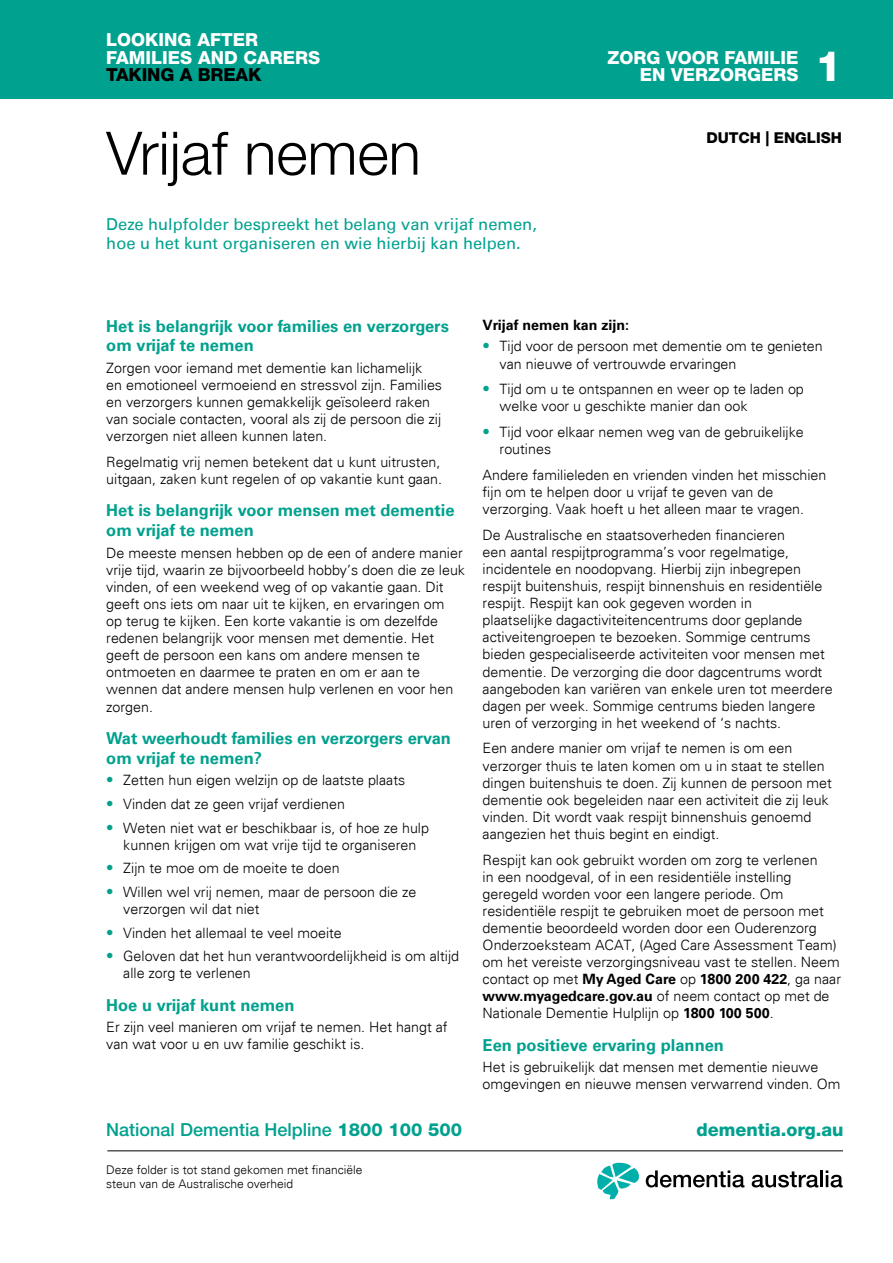
<style>
.page{position:relative;width:893px;height:1263px;background:#fff}
.page>*{position:absolute;margin:0;border:0;box-sizing:border-box;transform-origin:0 0}
.t1{font:300 60px "Helvetica Neue LT";color:#000}
.t2{font:800 42px "Helvetica Neue LT";color:#fff}
.t3{font:800 18px/17.2px "Helvetica Neue LT";color:#fff;text-align:right}
.t4{font:500 18px "Helvetica Neue LT";color:#00a18e}
.t5{font:800 18px "Helvetica Neue LT";color:#00a18e}
.t6{font:800 18px "Helvetica Neue LT";letter-spacing:-.01em;color:#000}
.t7{font:700 16.5px/19.8px "Univers LT Std";color:#00a18e}
.t8{font:16.5px/19.8px "Univers LT Std";color:#00a18e}
.t9{font:800 15px "Helvetica Neue LT";color:#000}
.t10{font:300 14.25px/17.1px "Univers";color:#000}
.t11{font:700 14.25px "Univers LT Std";color:#000}
.t12{font:300 12px/14.4px "Univers";color:#000}
.s1{font-size:15px;color:#00a18e}
.s2{font-family:"Univers LT Std";font-weight:700}
.s3{font-family:"Univers";font-weight:300}
.s4{font-weight:800}
</style>
<div class="page">
<div style="left:0;top:0;width:893px;height:99px;background:#00a18e"></div>
<hr style="left:107px;top:1150px;width:736px;height:1px;background:#000">
<svg style="left:597px;top:1163px;width:42px;height:36px"></svg>
<svg style="left:646px;top:1170px;width:98px;height:17px"></svg>
<svg style="left:752px;top:1171px;width:66px;height:16px"></svg>
<hr style="left:820px;top:1170px;width:3px;height:17px;background:#000">
<svg style="left:826px;top:1170px;width:17px;height:17px"></svg>
<p class="t3" style="left:106px;top:31px;width:215px;text-align:left">LOOKING AFTER<br>FAMILIES AND CARERS</p>
<p class="t6" style="left:106px;top:64px;width:157px">TAKING A BREAK</p>
<h1 class="t1" style="left:106px;top:117px;width:316px">Vrijaf nemen</h1>
<p class="t8" style="left:106px;top:214px;width:432px">Deze hulpfolder bespreekt het belang van vrijaf nemen, hoe u het kunt organiseren en wie hierbij kan helpen.</p>
<p class="t3" style="left:607px;top:48px;width:193px">ZORG VOOR FAMILIE<br>EN VERZORGERS</p>
<h2 class="t2" style="left:815px;top:41px;width:28px">1</h2>
<p class="t9" style="left:706px;top:129px;width:137px">DUTCH | ENGLISH</p>
<p class="t7" style="left:106px;top:316px;width:344px">Het is belangrijk voor families en verzorgers om vrijaf te nemen</p>
<p class="t10" style="left:106px;top:359px;width:337px">Zorgen voor iemand met dementie kan lichamelijk<br>en emotioneel vermoeiend en stressvol zijn. Families en verzorgers kunnen gemakkelijk geïsoleerd raken van sociale contacten, vooral als zij de persoon die zij verzorgen niet alleen kunnen laten.</p>
<p class="t10" style="left:106px;top:453px;width:337px">Regelmatig vrij nemen betekent dat u kunt uitrusten, uitgaan, zaken kunt regelen of op vakantie kunt gaan.</p>
<p class="t7" style="left:106px;top:501px;width:350px">Het is belangrijk voor mensen met dementie om vrijaf te nemen</p>
<p class="t10" style="left:106px;top:544px;width:360px">De meeste mensen hebben op de een of andere manier vrije tijd, waarin ze bijvoorbeeld hobby’s doen die ze leuk vinden, of een weekend weg of op vakantie gaan. Dit geeft ons iets om naar uit te kijken, en ervaringen om<br>op terug te kijken. Een korte vakantie is om dezelfde redenen belangrijk voor mensen met dementie. Het geeft de persoon een kans om andere mensen te ontmoeten en daarmee te praten en om er aan te wennen dat andere mensen hulp verlenen en voor hen zorgen.</p>
<p class="t7" style="left:106px;top:728px;width:346px">Wat weerhoudt families en verzorgers ervan om vrijaf te nemen?</p>
<p class="t10" style="left:106px;top:772px;width:300px"><span class="s1">•</span> Zetten hun eigen welzijn op de laatste plaats</p>
<p class="t10" style="left:106px;top:795px;width:240px"><span class="s1">•</span> Vinden dat ze geen vrijaf verdienen</p>
<p class="t10" style="left:106px;top:819px;width:324px;text-align:center"><span class="s1">•</span> Weten niet wat er beschikbaar is, of hoe ze hulp kunnen krijgen om wat vrije tijd te organiseren</p>
<p class="t10" style="left:106px;top:860px;width:235px"><span class="s1">•</span> Zijn te moe om de moeite te doen</p>
<p class="t10" style="left:123px;top:883px;width:295px;text-indent:-17px"><span class="s1">•</span> Willen wel vrij nemen, maar de persoon die ze verzorgen wil dat niet</p>
<p class="t10" style="left:106px;top:924px;width:237px"><span class="s1">•</span> Vinden het allemaal te veel moeite</p>
<p class="t10" style="left:123px;top:948px;width:337px;text-indent:-17px"><span class="s1">•</span> Geloven dat het hun verantwoordelijkheid is om altijd alle zorg te verlenen</p>
<p class="t7" style="left:106px;top:995px;width:190px">Hoe u vrijaf kunt nemen</p>
<p class="t10" style="left:106px;top:1019px;width:343px">Er zijn veel manieren om vrijaf te nemen. Het hangt af van wat voor u en uw familie geschikt is.</p>
<p class="t11" style="left:483px;top:317px;width:148px">Vrijaf nemen kan zijn:</p>
<p class="t10" style="left:500px;top:338px;width:325px;text-indent:-17px"><span class="s1">•</span> Tijd voor de persoon met dementie om te genieten van nieuwe of vertrouwde ervaringen</p>
<p class="t10" style="left:500px;top:381px;width:306px;text-indent:-17px"><span class="s1">•</span> Tijd om u te ontspannen en weer op te laden op welke voor u geschikte manier dan ook</p>
<p class="t10" style="left:500px;top:424px;width:306px;text-indent:-17px"><span class="s1">•</span> Tijd voor elkaar nemen weg van de gebruikelijke routines</p>
<p class="t10" style="left:483px;top:466px;width:345px">Andere familieleden en vrienden vinden het misschien fijn om te helpen door u vrijaf te geven van de verzorging. Vaak hoeft u het alleen maar te vragen.</p>
<p class="t10" style="left:483px;top:526px;width:352px">De Australische en staatsoverheden financieren<br>een aantal respijtprogramma’s voor regelmatige, incidentele en noodopvang. Hierbij zijn inbegrepen respijt buitenshuis, respijt binnenshuis en residentiële respijt. Respijt kan ook gegeven worden in<br>plaatselijke dagactiviteitencentrums door geplande activeitengroepen te bezoeken. Sommige centrums bieden gespecialiseerde activiteiten voor mensen met dementie. De verzorging die door dagcentrums wordt aangeboden kan variëren van enkele uren tot meerdere dagen per week. Sommige centrums bieden langere uren of verzorging in het weekend of ‘s nachts.</p>
<p class="t10" style="left:483px;top:740px;width:351px">Een andere manier om vrijaf te nemen is om een verzorger thuis te laten komen om u in staat te stellen dingen buitenshuis te doen. Zij kunnen de persoon met dementie ook begeleiden naar een activiteit die zij leuk vinden. Dit wordt vaak respijt binnenshuis genoemd aangezien het thuis begint en eindigt.</p>
<p class="t10" style="left:483px;top:851px;width:360px">Respijt kan ook gebruikt worden om zorg te verlenen<br>in een noodgeval, of in een residentiële instelling geregeld worden voor een langere periode. Om residentiële respijt te gebruiken moet de persoon met dementie beoordeeld worden door een Ouderenzorg Onderzoeksteam ACAT, (Aged Care Assessment Team) om het vereiste verzorgingsniveau vast te stellen. Neem contact op met <span class="s2">My Aged Care</span> op <span class="s2">1800 200 422</span>, ga naar</p>
<p class="t11" style="left:483px;top:988px;width:348px">www.myagedcare.gov.au <span class="s3">of neem contact op met de</span></p>
<p class="t10" style="left:483px;top:1005px;width:293px">Nationale Dementie Hulplijn op <span class="s2">1800 100 500</span>.</p>
<p class="t7" style="left:483px;top:1035px;width:243px">Een positieve ervaring plannen</p>
<p class="t10" style="left:483px;top:1059px;width:359px">Het is gebruikelijk dat mensen met dementie nieuwe omgevingen en nieuwe mensen verwarrend vinden. Om</p>
<p class="t4" style="left:106px;top:1118px;width:357px">National Dementia Helpline <span class="s4">1800 100 500</span></p>
<p class="t5" style="left:696px;top:1118px;width:149px">dementia.org.au</p>
<p class="t12" style="left:106px;top:1162px;width:258px">Deze folder is tot stand gekomen met financiële steun van de Australische overheid</p>
</div>
